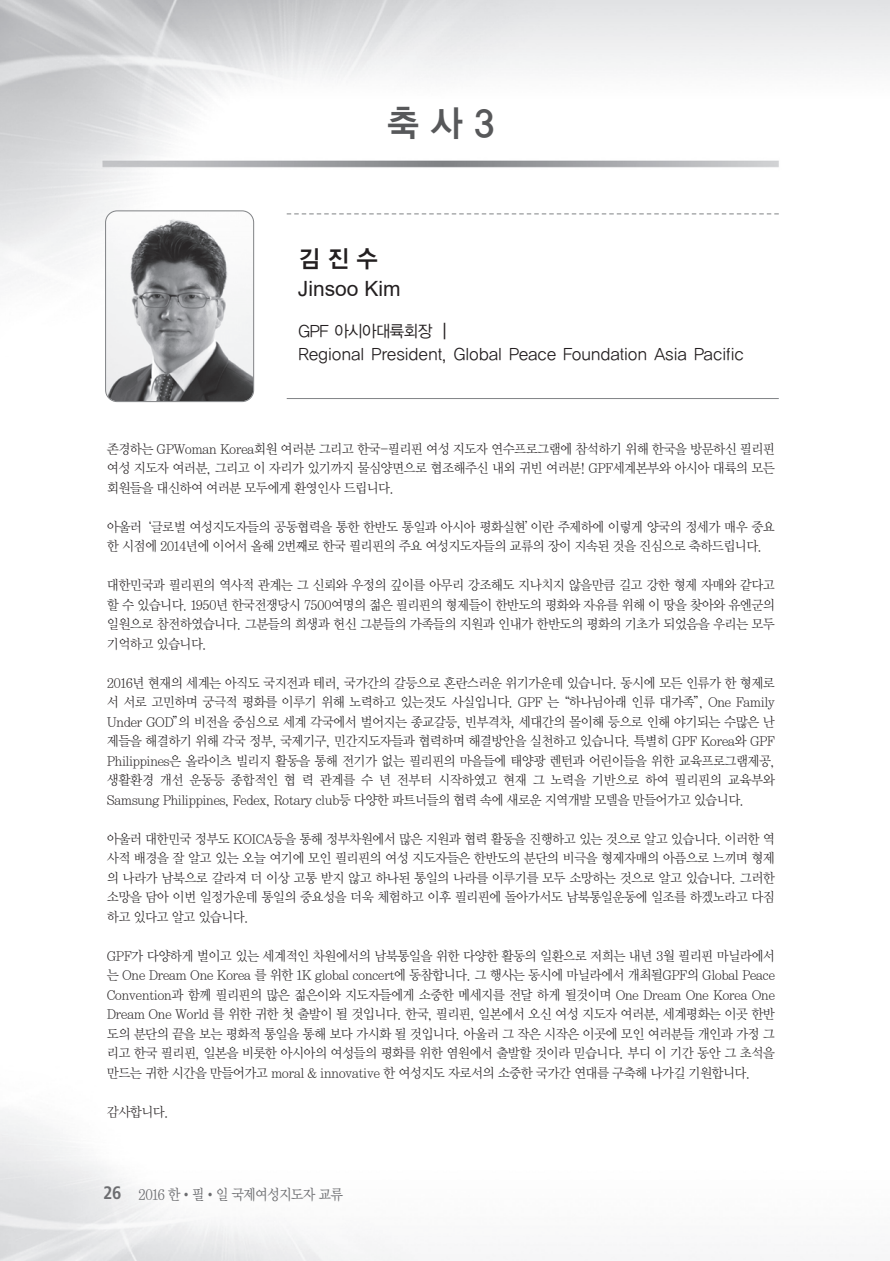
<style>
.page{position:relative;width:890px;height:1261px;background:#fff}
.page>*{position:absolute;margin:0;border:0;box-sizing:border-box;transform-origin:0 0}
.t1{font:36px "YGO14";color:#57585a;scale:.95 1}
.t2{font:24px "YGO14";color:#231f20;scale:.95 1}
.t3{font:21px "Arial";color:#231f20}
.t4{font:16.5px/22.5px "YGO12";letter-spacing:-.055em;color:#231f20;scale:.95 1}
.t5{font:15px "Y Mj O13";letter-spacing:-.115em;color:#6c6d70;scale:.9 1}
.t6{font:13.5px/19.5px "Y Mj O12";letter-spacing:-.105em;color:#231f20;text-align:justify;scale:.95 1}
.s1{font-family:"Frutiger";font-weight:700;font-stretch:condensed;font-size:18px}
</style>
<div class="page">
<img style="left:106px;top:211px;width:147px;height:190px;border-radius:11px">
<div style="left:105px;top:210px;width:149px;height:192px;border:1px solid #808285;border-radius:12px"></div>
<svg style="left:287px;top:213px;width:492px;height:1px"></svg>
<hr style="left:287px;top:398px;width:492px;height:1px;background:#808285">
<h1 class="t1" style="left:386px;top:107px;width:117px">축사3</h1>
<h2 class="t2" style="left:298px;top:248px;width:87px">김진수</h2>
<h3 class="t3" style="left:298px;top:274px;width:104px">Jinsoo Kim</h3>
<p class="t4" style="left:298px;top:321px;width:471px">GPF 아시아대륙회장 ┃<br>Regional President, Global Peace Foundation Asia Pacific</p>
<p class="t6" style="left:106px;top:439px;width:706px">존경하는 GPWoman Korea회원 여러분 그리고 한국-필리핀 여성 지도자 연수프로그램에 참석하기 위해 한국을 방문하신 필리핀 여성 지도자 여러분, 그리고 이 자리가 있기까지 물심양면으로 협조해주신 내외 귀빈 여러분! GPF세계본부와 아시아 대륙의 모든 회원들을 대신하여 여러분 모두에게 환영인사 드립니다.</p>
<p class="t6" style="left:106px;top:517px;width:706px">아울러‘글로벌 여성지도자들의 공동협력을 통한 한반도 통일과 아시아 평화실현’이란 주제하에 이렇게 양국의 정세가 매우 중요 한 시점에 2014년에 이어서 올해 2번째로 한국 필리핀의 주요 여성지도자들의 교류의 장이 지속된 것을 진심으로 축하드립니다.</p>
<p class="t6" style="left:106px;top:576px;width:706px">대한민국과 필리핀의 역사적 관계는 그 신뢰와 우정의 깊이를 아무리 강조해도 지나치지 않을만큼 길고 강한 형제 자매와 같다고 할 수 있습니다. 1950년 한국전쟁당시 7500여명의 젊은 필리핀의 형제들이 한반도의 평화와 자유를 위해 이 땅을 찾아와 유엔군의 일원으로 참전하였습니다. 그분들의 희생과 헌신 그분들의 가족들의 지원과 인내가 한반도의 평화의 기초가 되었음을 우리는 모두 기억하고 있습니다.</p>
<p class="t6" style="left:106px;top:673px;width:706px">2016년 현재의 세계는 아직도 국지전과 테러, 국가간의 갈등으로 혼란스러운 위기가운데 있습니다. 동시에 모든 인류가 한 형제로 서 서로 고민하며 궁극적 평화를 이루기 위해 노력하고 있는것도 사실입니다. GPF 는“하나님아래 인류 대가족”, One Family Under GOD”의 비전을 중심으로 세계 각국에서 벌어지는 종교갈등, 빈부격차, 세대간의 몰이해 등으로 인해 야기되는 수많은 난 제들을 해결하기 위해 각국 정부, 국제기구, 민간지도자들과 협력하며 해결방안을 실천하고 있습니다. 특별히 GPF Korea와 GPF Philippines은 올라이츠 빌리지 활동을 통해 전기가 없는 필리핀의 마을들에 태양광 렌턴과 어린이들을 위한 교육프로그램제공, 생활환경 개선 운동등 종합적인 협 력 관계를 수 년 전부터 시작하였고 현재 그 노력을 기반으로 하여 필리핀의 교육부와 Samsung Philippines, Fedex, Rotary club등 다양한 파트너들의 협력 속에 새로운 지역개발 모델을 만들어가고 있습니다.</p>
<p class="t6" style="left:106px;top:829px;width:706px">아울러 대한민국 정부도 KOICA등을 통해 정부차원에서 많은 지원과 협력 활동을 진행하고 있는 것으로 알고 있습니다. 이러한 역 사적 배경을 잘 알고 있는 오늘 여기에 모인 필리핀의 여성 지도자들은 한반도의 분단의 비극을 형제자매의 아픔으로 느끼며 형제 의 나라가 남북으로 갈라져 더 이상 고통 받지 않고 하나된 통일의 나라를 이루기를 모두 소망하는 것으로 알고 있습니다. 그러한 소망을 담아 이번 일정가운데 통일의 중요성을 더욱 체험하고 이후 필리핀에 돌아가서도 남북통일운동에 일조를 하겠노라고 다짐 하고 있다고 알고 있습니다.</p>
<p class="t6" style="left:106px;top:946px;width:706px">GPF가 다양하게 벌이고 있는 세계적인 차원에서의 남북통일을 위한 다양한 활동의 일환으로 저희는 내년 3월 필리핀 마닐라에서 는 One Dream One Korea 를 위한 1K global concert에 동참합니다. 그 행사는 동시에 마닐라에서 개최될GPF의 Global Peace Convention과 함께 필리핀의 많은 젊은이와 지도자들에게 소중한 메세지를 전달 하게 될것이며 One Dream One Korea One Dream One World 를 위한 귀한 첫 출발이 될 것입니다. 한국, 필리핀, 일본에서 오신 여성 지도자 여러분, 세계평화는 이곳 한반 도의 분단의 끝을 보는 평화적 통일을 통해 보다 가시화 될 것입니다. 아울러 그 작은 시작은 이곳에 모인 여러분들 개인과 가정 그 리고 한국 필리핀, 일본을 비롯한 아시아의 여성들의 평화를 위한 염원에서 출발할 것이라 믿습니다. 부디 이 기간 동안 그 초석을 만드는 귀한 시간을 만들어가고 moral &amp; innovative 한 여성지도 자로서의 소중한 국가간 연대를 구축해 나가길 기원합니다.</p>
<p class="t6" style="left:106px;top:1102px;width:67px">감사합니다.</p>
<p class="t5" style="left:103px;top:1186px;width:269px"><span class="s1">26</span> 2016 한•필•일 국제여성지도자 교류</p>
</div>
